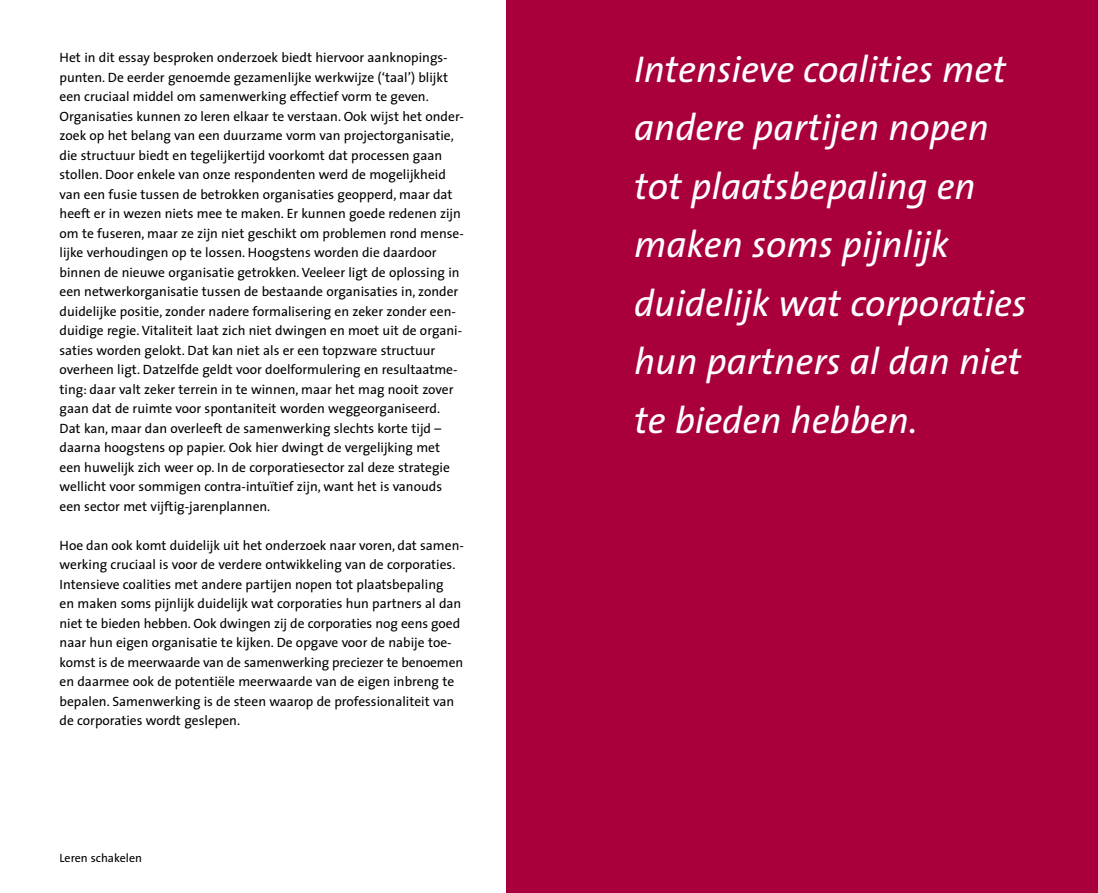
<style>
.page{position:relative;width:1098px;height:893px;background:#fff}
.page>*{position:absolute;margin:0;border:0;box-sizing:border-box;transform-origin:0 0}
.t1{font:italic 37.5px/58.5px "The Sans";color:#fff}
.t2{font:13.5px/19.5px "The Sans";color:#000}
.t3{font:12px "The Sans";color:#000}
</style>
<div class="page">
<div style="left:549px;top:0;width:548px;height:893px;background:#a9003d"></div>
<div style="left:506px;top:0;width:43px;height:893px;background:#a9003d"></div>
<p class="t2" style="left:60px;top:47px;width:404px">Het in dit essay besproken onderzoek biedt hiervoor aanknopings&shy;punten. De eerder genoemde gezamenlijke werkwijze (‘taal’) blijkt een cruciaal middel om samenwerking effectief vorm te geven.<br>Organisaties kunnen zo leren elkaar te verstaan. Ook wijst het onder&shy;zoek op het belang van een duurzame vorm van projectorganisatie, die structuur biedt en tegelijkertijd voorkomt dat processen gaan stollen. Door enkele van onze respondenten werd de mogelijkheid van een fusie tussen de betrokken organisaties geopperd, maar dat heeft er in wezen niets mee te maken. Er kunnen goede redenen zijn om te fuseren, maar ze zijn niet geschikt om problemen rond mense&shy;lijke verhoudingen op te lossen. Hoogstens worden die daardoor binnen de nieuwe organisatie getrokken. Veeleer ligt de oplossing in een netwerkorganisatie tussen de bestaande organisaties in, zonder duidelijke positie, zonder nadere formalisering en zeker zonder een&shy;duidige regie. Vitaliteit laat zich niet dwingen en moet uit de organi&shy;saties worden gelokt. Dat kan niet als er een topzware structuur overheen ligt. Datzelfde geldt voor doelformulering en resultaatme&shy;ting: daar valt zeker terrein in te winnen, maar het mag nooit zover gaan dat de ruimte voor spontaniteit worden weggeorganiseerd.<br>Dat kan, maar dan overleeft de samenwerking slechts korte tijd – daarna hoogstens op papier. Ook hier dwingt de vergelijking met een huwelijk zich weer op. In de corporatiesector zal deze strategie wellicht voor sommigen contra-intuïtief zijn, want het is vanouds een sector met vijftig-jarenplannen.</p>
<p class="t2" style="left:60px;top:535px;width:405px">Hoe dan ook komt duidelijk uit het onderzoek naar voren, dat samen&shy;werking cruciaal is voor de verdere ontwikkeling van de corporaties.<br>Intensieve coalities met andere partijen nopen tot plaatsbepaling<br>en maken soms pijnlijk duidelijk wat corporaties hun partners al dan niet te bieden hebben. Ook dwingen zij de corporaties nog eens goed naar hun eigen organisatie te kijken. De opgave voor de nabije toe&shy;komst is de meerwaarde van de samenwerking preciezer te benoemen en daarmee ook de potentiële meerwaarde van de eigen inbreng te bepalen. Samenwerking is de steen waarop de professionaliteit van de corporaties wordt geslepen.</p>
<p class="t3" style="left:60px;top:847px;width:84px">Leren schakelen</p>
<h1 class="t1" style="left:634px;top:38px;width:394px">Intensieve coalities met andere partijen nopen tot plaatsbepaling en maken soms pijnlijk duidelijk wat corporaties hun partners al dan niet te bieden hebben.</h1>
</div>
